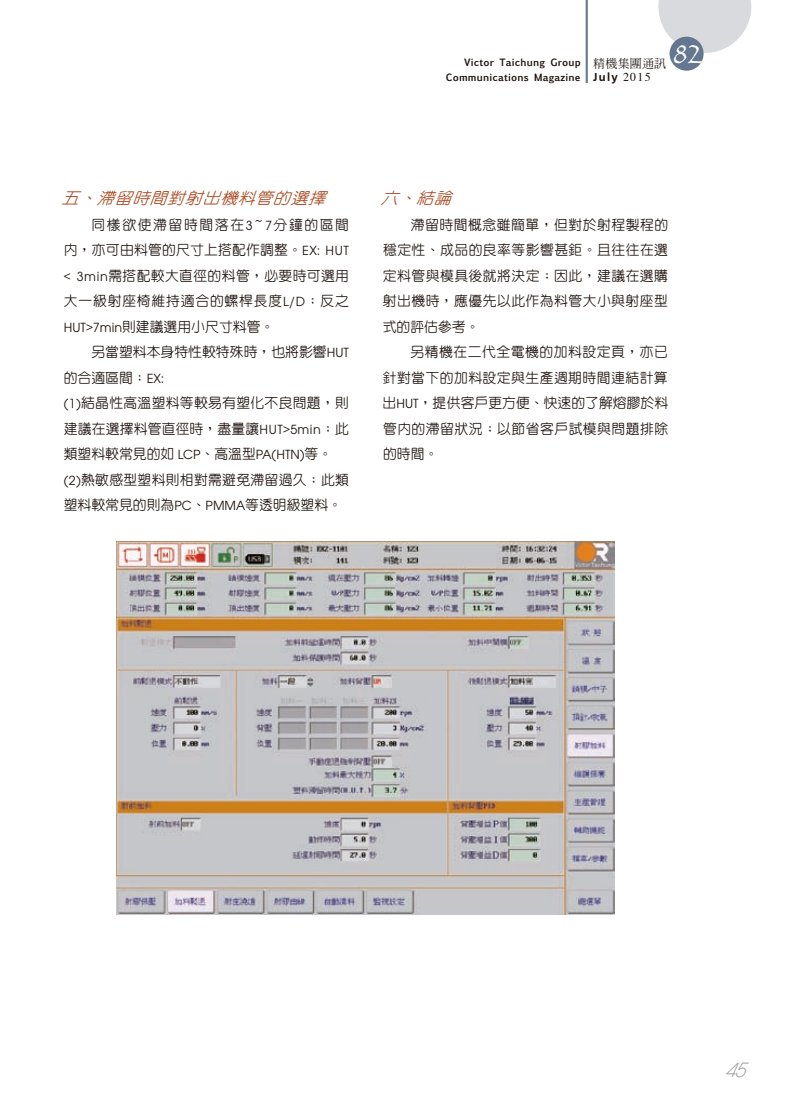
<style>
.page{position:relative;width:796px;height:1106px;background:#fff}
.page>*{position:absolute;margin:0;border:0;box-sizing:border-box;transform-origin:0 0}
.t1{font:27.6px "Papyrus";color:#fff}
.t2{font:italic 200 21.3px "Avant Garde Gothic Itc T";color:#9b9a9f;scale:.9 1}
.t3{font:italic 500 15.9px "AR Yuan B5";color:#aa4c24;scale:1.05 1}
.t4{font:500 13.8px/25.5px "AR Yuan B5";letter-spacing:.02em;color:#1e120d;text-align:justify}
.t5{font:500 12px "Frutus T";color:#1e120d}
.t6{font:500 12px "AR Ming B5";letter-spacing:.02em;color:#1e120d}
.t7{font:700 9.6px "Euphemia UCAS";letter-spacing:.02em;color:#1e120d}
.s1{font-family:"Times";font-weight:400}
.s2{font-family:"Avant Garde Gothic Itc T";font-weight:400}
</style>
<div class="page">
<img style="left:116px;top:541px;width:498px;height:373px">
<svg style="left:658px;top:0;width:92px;height:53px"></svg>
<div style="left:669px;top:37px;width:34px;height:34px;background:#657690;border-radius:50%"></div>
<hr style="left:585px;top:0;width:2px;height:83px;background:#657690">
<p class="t7" style="left:464px;top:55px;width:118px">Victor Taichung Group</p>
<p class="t7" style="left:445px;top:70px;width:136px">Communications Magazine</p>
<p class="t6" style="left:593px;top:57px;width:74px">精機集團通訊</p>
<p class="t5" style="left:593px;top:70px;width:59px">July <span class="s1">2015</span></p>
<h1 class="t1" style="left:673px;top:37px;width:29px">82</h1>
<p class="t3" style="left:62px;top:190px;width:257px">五、滯留時間對射出機料管的選擇</p>
<p class="t4" style="left:64px;top:212px;width:287px;text-indent:28px">同樣欲使滯留時間落在<span class="s2">3~7</span>分鐘的區間內，亦可由料管的尺寸上搭配作調整。<span class="s2">EX: HUT &lt; 3min</span>需搭配較大直徑的料管，必要時可選用大一級射座椅維持適合的螺桿長度<span class="s2">L/D</span>；反之<span class="s2">HUT&gt;7min</span>則建議選用小尺寸料管。</p>
<p class="t4" style="left:64px;top:339px;width:286px;text-align:left;text-indent:28px">另當塑料本身特性較特殊時，也將影響<span class="s2">HUT</span>的合適區間；<span class="s2">EX:<br>(1)</span>結晶性高溫塑料等較易有塑化不良問題，則建議在選擇料管直徑時，盡量讓<span class="s2">HUT&gt;5min</span>；此類塑料較常見的如 <span class="s2">LCP</span>、高溫型<span class="s2">PA(HTN)</span>等。<span class="s2">(2)</span>熱敏感型塑料則相對需避免滯留過久；此類塑料較常見的則為<span class="s2">PC</span>、<span class="s2">PMMA</span>等透明級塑料。</p>
<p class="t3" style="left:380px;top:190px;width:73px">六、結論</p>
<p class="t4" style="left:382px;top:212px;width:287px;text-indent:28px">滯留時間概念雖簡單，但對於射程製程的穩定性、成品的良率等影響甚鉅。且往往在選定料管與模具後就將決定；因此，建議在選購射出機時，應優先以此作為料管大小與射座型式的評估參考。</p>
<p class="t4" style="left:382px;top:339px;width:287px;text-indent:28px">另精機在二代全電機的加料設定頁，亦已針對當下的加料設定與生產週期時間連結計算出<span class="s2">HUT</span>，提供客戶更方便、快速的了解熔膠於料管內的滯留狀況；以節省客戶試模與問題排除的時間。</p>
<h2 class="t2" style="left:725px;top:1057px;width:30px">45</h2>
</div>
